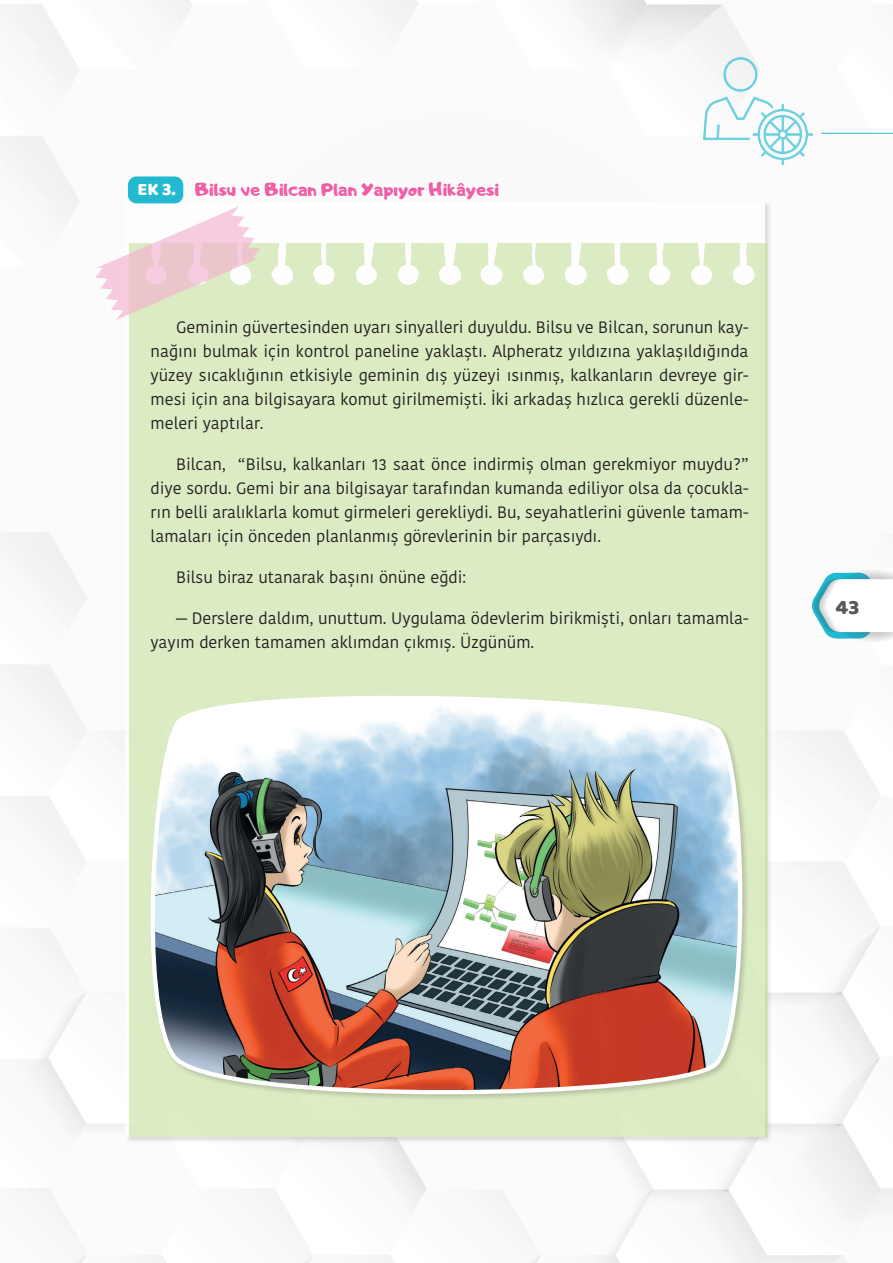
<style>
.page{position:relative;width:893px;height:1263px;background:#fff}
.page>*{position:absolute;margin:0;border:0;box-sizing:border-box;transform-origin:0 0}
.t1{font:21px "Baloo Paaji";color:#57585a}
.t2{font:18px "Adigiana Toybox";color:#f05ea3}
.t3{font:16.5px/24px "Kohinoor Bangla";color:#231f20;text-align:justify}
.s1{font-family:"Baloo Paaji";color:#fff}
</style>
<div class="page">
<img style="left:0;top:0;width:893px;height:1263px">
<img style="left:813px;top:569px;width:80px;height:73px">
<img style="left:703px;top:58px;width:109px;height:106px">
<hr style="left:821px;top:133px;width:72px;height:1px;background:#23b9d1">
<img style="left:95px;top:206px;width:673px;height:930px">
<div style="left:128px;top:176px;width:55px;height:27px;background:#23b9d1;border-radius:9px"></div>
<svg style="left:133px;top:676px;width:618px;height:431px;background:#aeaca4"></svg>
<p class="t2" style="left:137px;top:177px;width:363px"><span class="s1">EK 3.</span> Bilsu ve Bilcan Plan Yapıyor Hikâyesi</p>
<p class="t3" style="left:151px;top:315px;width:599px;text-indent:26px">Geminin güvertesinden uyarı sinyalleri duyuldu. Bilsu ve Bilcan, sorunun kay&shy;nağını bulmak için kontrol paneline yaklaştı. Alpheratz yıldızına yaklaşıldığında yüzey sıcaklığının etkisiyle geminin dış yüzeyi ısınmış, kalkanların devreye gir&shy;mesi için ana bilgisayara komut girilmemişti. İki arkadaş hızlıca gerekli düzenle&shy;meleri yaptılar.</p>
<p class="t3" style="left:151px;top:452px;width:599px;text-indent:26px">Bilcan, “Bilsu, kalkanları 13 saat önce indirmiş olman gerekmiyor muydu?” diye sordu. Gemi bir ana bilgisayar tarafından kumanda ediliyor olsa da çocukla&shy;rın belli aralıklarla komut girmeleri gerekliydi. Bu, seyahatlerini güvenle tamam&shy;lamaları için önceden planlanmış görevlerinin bir parçasıydı.</p>
<p class="t3" style="left:176px;top:565px;width:292px">Bilsu biraz utanarak başını önüne eğdi:</p>
<p class="t3" style="left:151px;top:606px;width:599px;text-indent:26px">— Derslere daldım, unuttum. Uygulama ödevlerim birikmişti, onları tamamla&shy;yayım derken tamamen aklımdan çıkmış. Üzgünüm.</p>
<p class="t1" style="left:836px;top:594px;width:25px">43</p>
</div>
